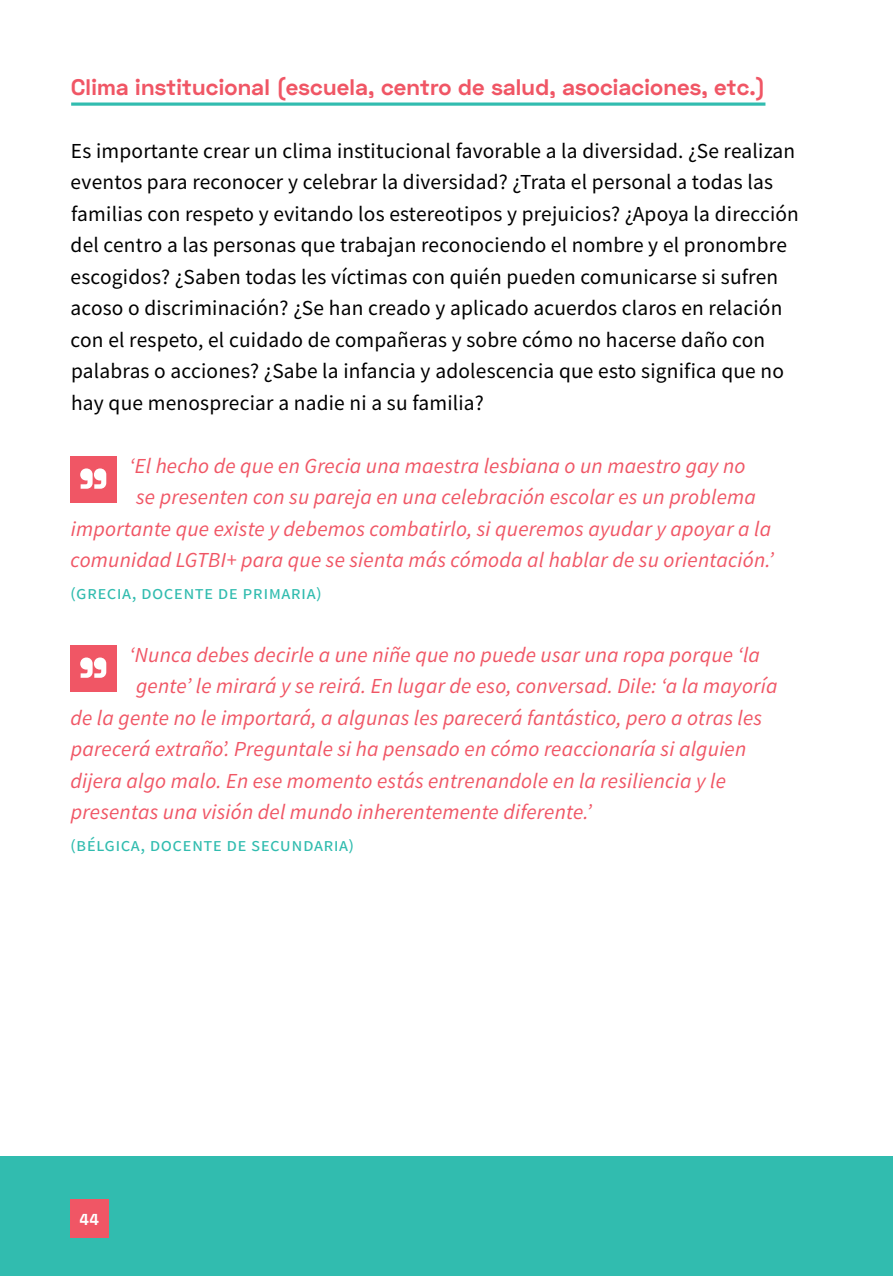
<style>
.page{position:relative;width:893px;height:1276px;background:#fff}
.page>*{position:absolute;margin:0;border:0;box-sizing:border-box;transform-origin:0 0}
.t1{font:700 65.25px "Space Text";color:#fff}
.t2{font:700 22.5px "Space Text";letter-spacing:.01em;color:#f05665}
.t3{font:italic 21.38px "Source Sans Pro";letter-spacing:.01em;color:#f05665}
.t4{font:21.38px/31.5px "Source Sans Pro";letter-spacing:.01em;color:#000}
.t5{font:19.12px "Source Sans Pro";letter-spacing:.02em;color:#31bcaf}
.t6{font:700 15.75px "Space Mono";color:#fff}
</style>
<div class="page">
<div style="left:0;top:1156px;width:893px;height:120px;background:#31bcaf"></div>
<div style="left:70px;top:1199px;width:38px;height:38px;background:#f05665"></div>
<svg style="left:71px;top:102px;width:694px;height:4px;background:#5ac9bf"></svg>
<div style="left:70px;top:645px;width:46px;height:46px;background:#f05665"></div>
<div style="left:70px;top:456px;width:46px;height:46px;background:#f05665"></div>
<p class="t2" style="left:71px;top:72px;width:696px">Clima institucional (escuela, centro de salud, asociaciones, etc.)</p>
<p class="t4" style="left:70px;top:135px;width:730px">Es importante crear un clima institucional favorable a la diversidad. ¿Se realizan eventos para reconocer y celebrar la diversidad? ¿Trata el personal a todas las familias con respeto y evitando los estereotipos y prejuicios? ¿Apoya la dirección del centro a las personas que trabajan reconociendo el nombre y el pronombre escogidos? ¿Saben todas les víctimas con quién pueden comunicarse si sufren acoso o discriminación? ¿Se han creado y aplicado acuerdos claros en relación con el respeto, el cuidado de compañeras y sobre cómo no hacerse daño con palabras o acciones? ¿Sabe la infancia y adolescencia que esto significa que no hay que menospreciar a nadie ni a su familia?</p>
<p class="t3" style="left:129px;top:452px;width:617px">‘El hecho de que en Grecia una maestra lesbiana o un maestro gay no</p>
<p class="t3" style="left:136px;top:483px;width:621px">se presenten con su pareja en una celebración escolar es un problema</p>
<p class="t3" style="left:71px;top:515px;width:702px">importante que existe y debemos combatirlo, si queremos ayudar y apoyar a la</p>
<p class="t3" style="left:71px;top:546px;width:704px">comunidad LGTBI+ para que se sienta más cómoda al hablar de su orientación.’</p>
<p class="t5" style="left:70px;top:580px;width:115px">(Grecia, docente</p>
<p class="t5" style="left:218px;top:580px;width:105px">de primaria)</p>
<h1 class="t1" style="left:77px;top:450px;width:34px">”</h1>
<p class="t3" style="left:129px;top:641px;width:632px">‘Nunca debes decirle a une niñe que no puede usar una ropa porque ‘la</p>
<p class="t3" style="left:136px;top:672px;width:643px">gente’ le mirará y se reirá. En lugar de eso, conversad. Dile: ‘a la mayoría</p>
<p class="t3" style="left:70px;top:704px;width:693px">de la gente no le importará, a algunas les parecerá fantástico, pero a otras les</p>
<p class="t3" style="left:71px;top:735px;width:677px">parecerá extraño’. Preguntale si ha pensado en cómo reaccionaría si alguien</p>
<p class="t3" style="left:70px;top:767px;width:657px">dijera algo malo. En ese momento estás entrenandole en la resiliencia y le</p>
<p class="t3" style="left:71px;top:798px;width:522px">presentas una visión del mundo inherentemente diferente.’</p>
<p class="t5" style="left:70px;top:832px;width:123px">(Bélg ica, docente</p>
<p class="t5" style="left:227px;top:832px;width:65px">de secundar</p>
<p class="t5" style="left:334px;top:832px;width:22px">ia)</p>
<h1 class="t1" style="left:77px;top:639px;width:34px">”</h1>
<p class="t6" style="left:79px;top:1207px;width:21px">44</p>
</div>
